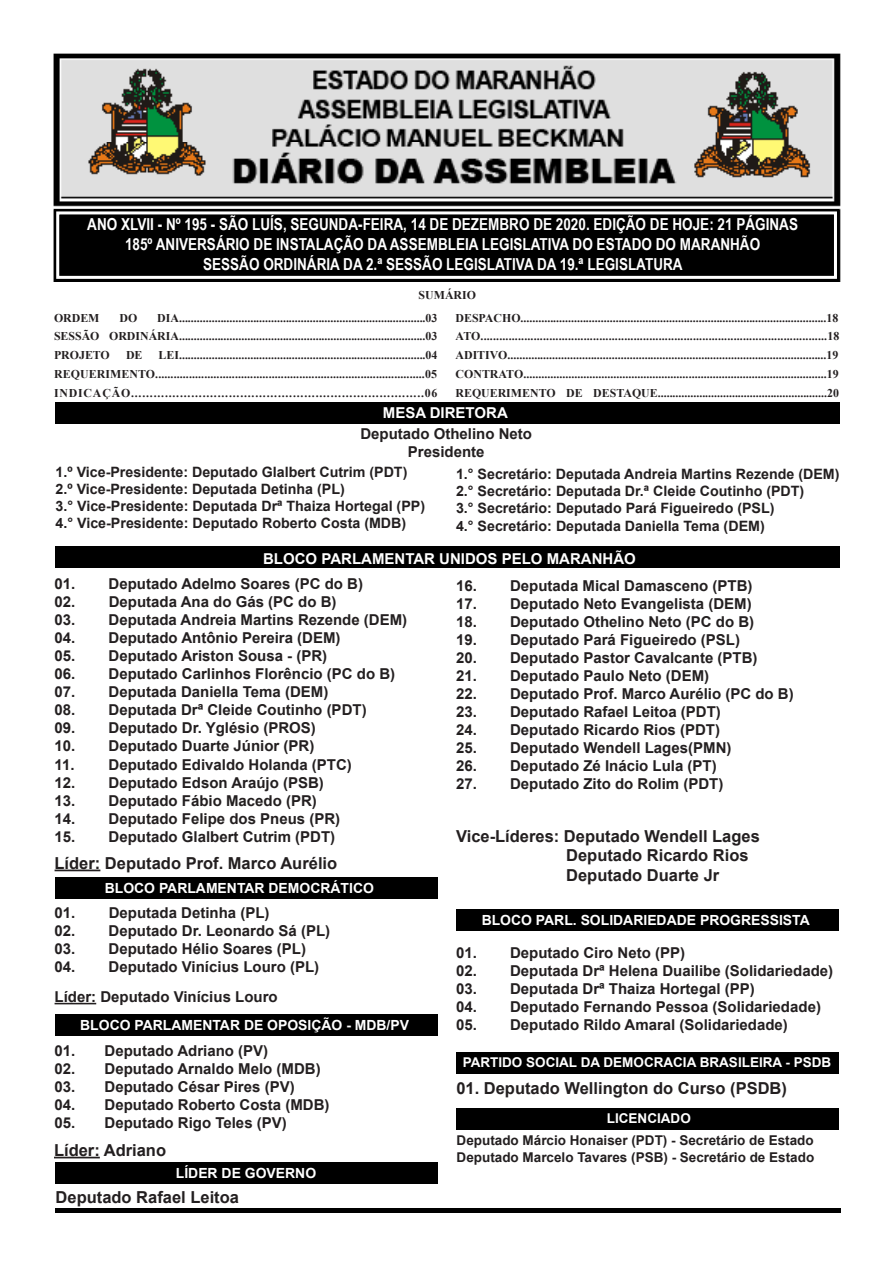
<style>
.page{position:relative;width:893px;height:1263px;background:#fff}
.page>*{position:absolute;margin:0;border:0;box-sizing:border-box;transform-origin:0 0}
.t1{font:700 16.5px "Arial Narrow";color:#fff}
.t2{font:700 16.5px "Arial";color:#231f20}
.t3{font:700 15px "Arial";color:#231f20}
.t4{font:700 15px "Arial";color:#fff}
.t5{font:700 14.25px/17.1px "Arial";color:#231f20}
.t6{font:700 13.95px "Arial";color:#fff}
.t7{font:700 13.5px "Arial";color:#231f20}
.t8{font:700 13.5px "Arial";color:#fff}
.t9{font:700 11.85px/18.8px "Times New Roman";color:#231f20}
.t10{font:700 11.85px "Times New Roman";letter-spacing:.065em;color:#231f20}
</style>
<div class="page">
<img style="left:53px;top:53px;width:788px;height:229px">
<div style="left:54px;top:209px;width:785px;height:73px;background:#000"></div>
<div style="left:56px;top:211px;width:781px;height:68px;border:3px solid #fff"></div>
<div style="left:55px;top:402px;width:784px;height:21px;background:#000"></div>
<div style="left:55px;top:546px;width:784px;height:21px;background:#000"></div>
<div style="left:56px;top:878px;width:382px;height:21px;background:#000"></div>
<div style="left:56px;top:1015px;width:382px;height:21px;background:#000"></div>
<div style="left:56px;top:1162px;width:382px;height:21px;background:#000"></div>
<div style="left:456px;top:910px;width:382px;height:21px;background:#000"></div>
<div style="left:456px;top:1052px;width:383px;height:21px;background:#000"></div>
<div style="left:456px;top:1108px;width:383px;height:21px;background:#000"></div>
<hr style="left:55px;top:869px;width:45px;height:2px;background:#231f20">
<hr style="left:55px;top:1003px;width:41px;height:1px;background:#231f20">
<hr style="left:54px;top:1157px;width:46px;height:1px;background:#231f20">
<hr style="left:55px;top:1208px;width:785px;height:4px;background:#000">
<p class="t1" style="left:87px;top:212px;width:712px">ANO XLVII - Nº 195 - SÃO LUÍS, SEGUNDA-FEIRA, 14 DE DEZEMBRO DE 2020. EDIÇÃO DE HOJE: 21 PÁGINAS</p>
<p class="t1" style="left:125px;top:232px;width:637px">185º ANIVERSÁRIO DE INSTALAÇÃO DA ASSEMBLEIA LEGISLATIVA DO ESTADO DO MARANHÃO</p>
<p class="t1" style="left:203px;top:251px;width:481px">SESSÃO ORDINÁRIA DA 2.ª SESSÃO LEGISLATIVA DA 19.ª LEGISLATURA</p>
<p class="t9" style="left:419px;top:285px;width:59px">SUMÁRIO</p>
<p class="t9" style="left:54px;top:308px;width:47px">ORDEM</p>
<p class="t9" style="left:120px;top:308px;width:19px">DO</p>
<p class="t9" style="left:157px;top:308px;width:282px">DIA...................................................................................03</p>
<p class="t9" style="left:54px;top:327px;width:385px">SESSÃO ORDINÁRIA...................................................................................03</p>
<p class="t9" style="left:54px;top:345px;width:57px">PROJETO</p>
<p class="t9" style="left:126px;top:345px;width:18px">DE</p>
<p class="t9" style="left:159px;top:345px;width:280px">LEI...................................................................................04</p>
<p class="t9" style="left:54px;top:364px;width:384px">REQUERIMENTO........................................................................................05</p>
<p class="t10" style="left:54px;top:384px;width:385px">INDICAÇÃO..............................................................................06</p>
<p class="t9" style="left:455px;top:308px;width:384px">DESPACHO.......................................................................................................18</p>
<p class="t9" style="left:455px;top:327px;width:385px">ATO...............................................................................................................18</p>
<p class="t9" style="left:455px;top:345px;width:384px">ADITIVO...........................................................................................................19</p>
<p class="t9" style="left:455px;top:364px;width:385px">CONTRATO.....................................................................................................19<br>REQUERIMENTO DE DESTAQUE.........................................................20</p>
<p class="t4" style="left:383px;top:402px;width:127px">MESA DIRETORA</p>
<p class="t3" style="left:360px;top:423px;width:173px">Deputado Othelino Neto</p>
<p class="t3" style="left:408px;top:441px;width:78px">Presidente</p>
<p class="t5" style="left:56px;top:464px;width:353px">1.º Vice-Presidente: Deputado Glalbert Cutrim (PDT)</p>
<p class="t5" style="left:56px;top:481px;width:371px">2.º Vice-Presidente: Deputada Detinha (PL)<br>3.° Vice-Presidente: Deputada Drª Thaiza Hortegal (PP)</p>
<p class="t5" style="left:56px;top:515px;width:352px">4.° Vice-Presidente: Deputado Roberto Costa (MDB)</p>
<p class="t5" style="left:456px;top:466px;width:385px">1.° Secretário: Deputada Andreia Martins Rezende (DEM)</p>
<p class="t5" style="left:456px;top:483px;width:350px">2.° Secretário: Deputada Dr.ª Cleide Coutinho (PDT)</p>
<p class="t5" style="left:456px;top:500px;width:320px">3.° Secretário: Deputado Pará Figueiredo (PSL)<br>4.° Secretário: Deputada Daniella Tema (DEM)</p>
<p class="t4" style="left:263px;top:548px;width:374px">BLOCO PARLAMENTAR UNIDOS PELO MARANHÃO</p>
<p class="t3" style="left:55px;top:574px;width:310px">01. Deputado Adelmo Soares (PC do B)</p>
<p class="t3" style="left:55px;top:592px;width:283px">02. Deputada Ana do Gás (PC do B)</p>
<p class="t3" style="left:55px;top:610px;width:354px">03. Deputada Andreia Martins Rezende (DEM)</p>
<p class="t3" style="left:55px;top:628px;width:287px">04. Deputado Antônio Pereira (DEM)</p>
<p class="t3" style="left:55px;top:646px;width:274px">05. Deputado Ariston Sousa - (PR)</p>
<p class="t3" style="left:55px;top:664px;width:342px">06. Deputado Carlinhos Florêncio (PC do B)</p>
<p class="t3" style="left:55px;top:682px;width:275px">07. Deputada Daniella Tema (DEM)</p>
<p class="t3" style="left:55px;top:700px;width:314px">08. Deputada Drª Cleide Coutinho (PDT)</p>
<p class="t3" style="left:55px;top:718px;width:263px">09. Deputado Dr. Yglésio (PROS)</p>
<p class="t3" style="left:55px;top:736px;width:261px">10. Deputado Duarte Júnior (PR)</p>
<p class="t3" style="left:55px;top:754px;width:299px">11. Deputado Edivaldo Holanda (PTC)</p>
<p class="t3" style="left:55px;top:772px;width:271px">12. Deputado Edson Araújo (PSB)</p>
<p class="t3" style="left:55px;top:790px;width:264px">13. Deputado Fábio Macedo (PR)</p>
<p class="t3" style="left:55px;top:808px;width:287px">14. Deputado Felipe dos Pneus (PR)</p>
<p class="t3" style="left:55px;top:826px;width:282px">15. Deputado Glalbert Cutrim (PDT)</p>
<p class="t2" style="left:55px;top:851px;width:284px">Líder: Deputado Prof. Marco Aurélio</p>
<p class="t6" style="left:105px;top:878px;width:271px">BLOCO PARLAMENTAR DEMOCRÁTICO</p>
<p class="t3" style="left:55px;top:902px;width:217px">01. Deputada Detinha (PL)</p>
<p class="t3" style="left:55px;top:920px;width:277px">02. Deputado Dr. Leonardo Sá (PL)</p>
<p class="t3" style="left:55px;top:938px;width:253px">03. Deputado Hélio Soares (PL)</p>
<p class="t3" style="left:55px;top:956px;width:266px">04. Deputado Vinícius Louro (PL)</p>
<p class="t3" style="left:55px;top:986px;width:225px">Líder: Deputado Vinícius Louro</p>
<p class="t6" style="left:80px;top:1015px;width:330px">BLOCO PARLAMENTAR DE OPOSIÇÃO - MDB/PV</p>
<p class="t3" style="left:55px;top:1040px;width:215px">01. Deputado Adriano (PV)</p>
<p class="t3" style="left:55px;top:1058px;width:268px">02. Deputado Arnaldo Melo (MDB)</p>
<p class="t3" style="left:55px;top:1076px;width:242px">03. Deputado César Pires (PV)</p>
<p class="t3" style="left:55px;top:1094px;width:277px">04. Deputado Roberto Costa (MDB)</p>
<p class="t3" style="left:55px;top:1112px;width:234px">05. Deputado Rigo Teles (PV)</p>
<p class="t2" style="left:54px;top:1138px;width:114px">Líder: Adriano</p>
<p class="t6" style="left:176px;top:1163px;width:142px">LÍDER DE GOVERNO</p>
<p class="t2" style="left:56px;top:1186px;width:185px">Deputado Rafael Leitoa</p>
<p class="t3" style="left:456px;top:576px;width:298px">16. Deputada Mical Damasceno (PTB)</p>
<p class="t3" style="left:456px;top:594px;width:297px">17. Deputado Neto Evangelista (DEM)</p>
<p class="t3" style="left:456px;top:612px;width:300px">18. Deputado Othelino Neto (PC do B)</p>
<p class="t3" style="left:456px;top:630px;width:286px">19. Deputado Pará Figueiredo (PSL)</p>
<p class="t3" style="left:456px;top:648px;width:303px">20. Deputado Pastor Cavalcante (PTB)</p>
<p class="t3" style="left:456px;top:666px;width:255px">21. Deputado Paulo Neto (DEM)</p>
<p class="t3" style="left:456px;top:684px;width:339px">22. Deputado Prof. Marco Aurélio (PC do B)</p>
<p class="t3" style="left:456px;top:702px;width:266px">23. Deputado Rafael Leitoa (PDT)</p>
<p class="t3" style="left:456px;top:720px;width:266px">24. Deputado Ricardo Rios (PDT)</p>
<p class="t3" style="left:456px;top:738px;width:277px">25. Deputado Wendell Lages(PMN)</p>
<p class="t3" style="left:456px;top:756px;width:262px">26. Deputado Zé Inácio Lula (PT)</p>
<p class="t3" style="left:456px;top:774px;width:269px">27. Deputado Zito do Rolim (PDT)</p>
<p class="t2" style="left:456px;top:824px;width:305px">Vice-Líderes: Deputado Wendell Lages</p>
<p class="t2" style="left:566px;top:844px;width:184px">Deputado Ricardo Rios</p>
<p class="t2" style="left:566px;top:864px;width:155px">Deputado Duarte Jr</p>
<p class="t6" style="left:482px;top:910px;width:330px">BLOCO PARL. SOLIDARIEDADE PROGRESSISTA</p>
<p class="t3" style="left:456px;top:942px;width:231px">01. Deputado Ciro Neto (PP)</p>
<p class="t3" style="left:456px;top:960px;width:379px">02. Deputada Drª Helena Duailibe (Solidariedade)</p>
<p class="t3" style="left:456px;top:978px;width:300px">03. Deputada Drª Thaiza Hortegal (PP)</p>
<p class="t3" style="left:456px;top:996px;width:366px">04. Deputado Fernando Pessoa (Solidariedade)</p>
<p class="t3" style="left:456px;top:1014px;width:333px">05. Deputado Rildo Amaral (Solidariedade)</p>
<p class="t8" style="left:463px;top:1053px;width:370px">PARTIDO SOCIAL DA DEMOCRACIA BRASILEIRA - PSDB</p>
<p class="t2" style="left:456px;top:1077px;width:332px">01. Deputado Wellington do Curso (PSDB)</p>
<p class="t8" style="left:607px;top:1109px;width:85px">LICENCIADO</p>
<p class="t7" style="left:457px;top:1131px;width:359px">Deputado Márcio Honaiser (PDT) - Secretário de Estado</p>
<p class="t7" style="left:457px;top:1147px;width:359px">Deputado Marcelo Tavares (PSB) - Secretário de Estado</p>
</div>
